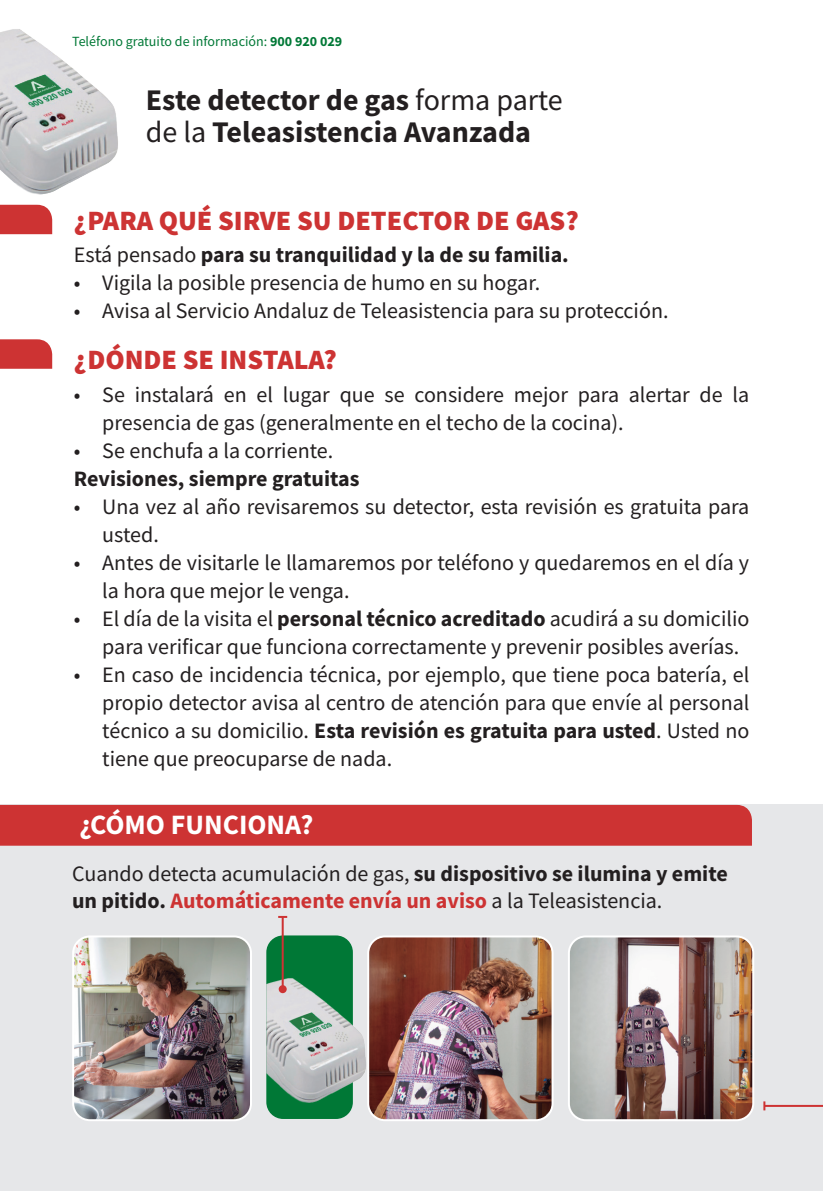
<style>
.page{position:relative;width:823px;height:1191px;background:#fff}
.page>*{position:absolute;margin:0;border:0;box-sizing:border-box;transform-origin:0 0}
.t1{font:700 30px "Source Sans Pro";color:#231f20}
.t2{font:900 28px "Source Sans Pro";color:#cd3333}
.t3{font:700 28px "Source Sans Pro";color:#fff}
.t4{font:22px/28px "Source Sans Pro";color:#231f20}
.t5{font:700 22px "Source Sans Pro";color:#231f20}
.t6{font:14px "Source Sans Pro";color:#007836}
.s1{font-weight:700}
.s2{font-weight:400}
.s3{font-weight:700;color:#cd3333}
</style>
<div class="page">
<img style="left:0;top:29px;width:118px;height:166px">
<div style="left:0;top:205px;width:52px;height:29px;background:#cd3333"></div>
<svg style="left:0;top:339px;width:52px;height:30px;background:#cf3c3c"></svg>
<div style="left:0;top:805px;width:822px;height:386px;background:#e6e7e9"></div>
<div style="left:0;top:805px;width:751px;height:40px;background:#cd3333"></div>
<img style="left:370px;top:938px;width:182px;height:180px">
<div style="left:367px;top:935px;width:186px;height:186px;border:2px solid #fff;border-radius:17px"></div>
<img style="left:570px;top:938px;width:182px;height:182px">
<div style="left:567px;top:935px;width:186px;height:186px;border:2px solid #fff;border-radius:17px"></div>
<img style="left:75px;top:938px;width:174px;height:180px">
<div style="left:72px;top:935px;width:180px;height:186px;border:2px solid #fff;border-radius:17px"></div>
<div style="left:266px;top:935px;width:86px;height:184px;background:#007836;border-radius:17px"></div>
<img style="left:197px;top:972px;width:186px;height:139px">
<hr style="left:764px;top:1104px;width:58px;height:2px;background:#cd3333">
<svg style="left:763px;top:1101px;width:2px;height:9px"></svg>
<hr style="left:281px;top:917px;width:2px;height:72px;background:#cd3333">
<div style="left:278px;top:985px;width:8px;height:8px;background:#cd3333;border-radius:50%"></div>
<svg style="left:278px;top:916px;width:9px;height:2px"></svg>
<p class="t6" style="left:72px;top:32px;width:271px">Teléfono gratuito de información: <span class="s1">900 920 029</span></p>
<p class="t1" style="left:146px;top:80px;width:418px">Este detector de gas <span class="s2">forma parte</span></p>
<p class="t1" style="left:146px;top:112px;width:386px"><span class="s2">de la</span> Teleasistencia Avanzada</p>
<p class="t2" style="left:74px;top:201px;width:506px">¿PARA QUÉ SIRVE SU DETECTOR DE GAS?</p>
<p class="t5" style="left:74px;top:239px;width:496px"><span class="s2">Está pensado</span> para su tranquilidad y la de su familia.</p>
<p class="t4" style="left:74px;top:268px;width:467px">• Vigila la posible presencia de humo en su hogar.</p>
<p class="t4" style="left:74px;top:296px;width:595px">• Avisa al Servicio Andaluz de Teleasistencia para su protección.</p>
<p class="t2" style="left:74px;top:340px;width:264px">¿DÓNDE SE INSTALA?</p>
<p class="t4" style="left:102px;top:380px;width:648px;text-indent:-28px">• Se instalará en el lugar que se considere mejor para alertar de la presencia de gas (generalmente en el techo de la cocina).</p>
<p class="t4" style="left:74px;top:436px;width:261px">• Se enchufa a la corriente.</p>
<p class="t5" style="left:74px;top:463px;width:287px">Revisiones, siempre gratuitas</p>
<p class="t4" style="left:102px;top:492px;width:648px;text-indent:-28px">• Una vez al año revisaremos su detector, esta revisión es gratuita para usted.</p>
<p class="t4" style="left:102px;top:548px;width:648px;text-indent:-28px">• Antes de visitarle le llamaremos por teléfono y quedaremos en el día y la hora que mejor le venga.</p>
<p class="t4" style="left:102px;top:604px;width:648px;text-indent:-28px">• El día de la visita el <span class="s1">personal técnico acreditado</span> acudirá a su domicilio para verificar que funciona correctamente y prevenir posibles averías.</p>
<p class="t4" style="left:102px;top:660px;width:648px;text-align:justify;text-indent:-28px">• En caso de incidencia técnica, por ejemplo, que tiene poca batería, el propio detector avisa al centro de atención para que envíe al personal técnico a su domicilio. <span class="s1">Esta revisión es gratuita para usted</span>. Usted no tiene que preocuparse de nada.</p>
<p class="t3" style="left:79px;top:805px;width:235px">¿CÓMO FUNCIONA?</p>
<p class="t4" style="left:72px;top:860px;width:656px;line-height:26.4px">Cuando detecta acumulación de gas, <span class="s1">su dispositivo se ilumina y emite un pitido.</span> <span class="s3">Automáticamente envía un aviso</span> a la Teleasistencia.</p>
</div>
